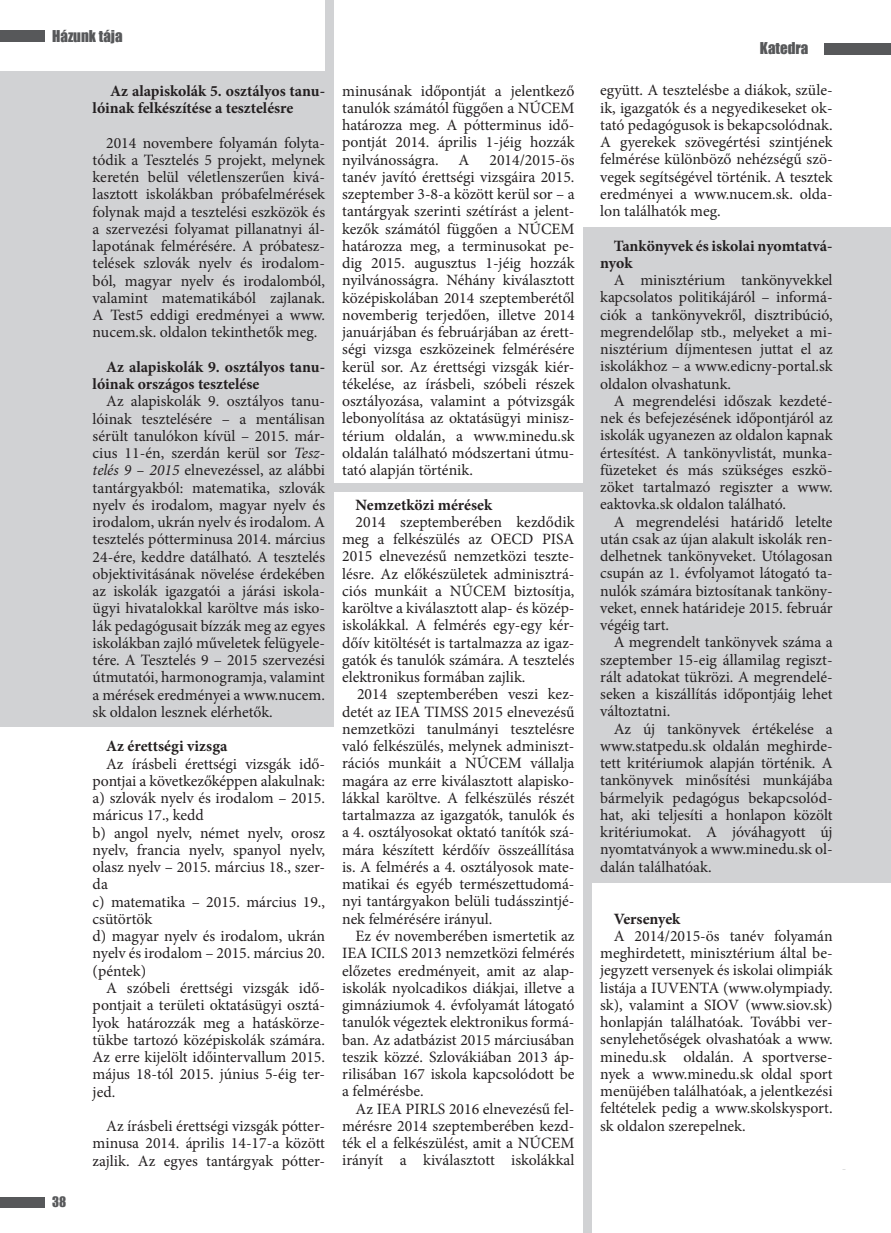
<style>
.page{position:relative;width:891px;height:1233px;background:#fff}
.page>*{position:absolute;margin:0;border:0;box-sizing:border-box;transform-origin:0 0}
.t1{font:15.75px/17.2px "Minion Pro";color:#231f20;text-align:justify}
.t2{font:700 15.75px/17.2px "Minion Pro";color:#231f20}
.t3{font:15px "Impact";color:#57585a}
.t4{font:13.35px "Impact";color:#57585a}
.s1{font-style:italic}
</style>
<div class="page">
<div style="left:583px;top:227px;width:308px;height:655px;background:#d1d2d4"></div>
<div style="left:334px;top:483px;width:249px;height:8px;background:#d1d2d4"></div>
<div style="left:583px;top:879px;width:9px;height:353px;background:#d1d2d4"></div>
<div style="left:325px;top:0;width:9px;height:79px;background:#d1d2d4"></div>
<div style="left:0;top:71px;width:334px;height:656px;background:#d1d2d4"></div>
<div style="left:0;top:30px;width:45px;height:12px;background:#57585a"></div>
<div style="left:0;top:1196px;width:45px;height:11px;background:#57585a"></div>
<div style="left:824px;top:43px;width:67px;height:11px;background:#57585a"></div>
<p class="t3" style="left:52px;top:24px;width:72px">Házunk tája</p>
<p class="t4" style="left:52px;top:1191px;width:16px">38</p>
<p class="t2" style="left:93px;top:82px;width:234px;text-indent:17px">Az alapiskolák 5. osztályos tanu&shy;lóinak felkészítése a tesztelésre</p>
<p class="t1" style="left:93px;top:134px;width:234px;text-indent:13px">2014 novembere folyamán folyta&shy;tódik a Tesztelés 5 projekt, melynek keretén belül véletlenszerűen kivá&shy;lasztott iskolákban próbafelmérések folynak majd a tesztelési eszközök és a szervezési folyamat pillanatnyi ál&shy;lapotának felmérésére. A próbatesz&shy;telések szlovák nyelv és irodalom&shy;ból, magyar nyelv és irodalomból, valamint matematikából zajlanak.<br>A Test5 eddigi eredményei a www. nucem.sk. oldalon tekinthetők meg.</p>
<p class="t2" style="left:93px;top:358px;width:234px;text-indent:13px">Az alapiskolák 9. osztályos tanu&shy;lóinak országos tesztelése</p>
<p class="t1" style="left:93px;top:393px;width:234px;text-indent:13px">Az alapiskolák 9. osztályos tanu&shy;lóinak tesztelésére – a mentálisan sérült tanulókon kívül – 2015. már&shy;cius 11-én, szerdán kerül sor <span class="s1">Tesz&shy;telés 9 – 2015</span> elnevezéssel, az alábbi tantárgyakból: matematika, szlovák nyelv és irodalom, magyar nyelv és irodalom, ukrán nyelv és irodalom. A tesztelés pótterminusa 2014. március 24-ére, keddre datálható. A tesztelés objektivitásának növelése érdekében az iskolák igazgatói a járási iskola&shy;ügyi hivatalokkal karöltve más isko&shy;lák pedagógusait bízzák meg az egyes iskolákban zajló műveletek felügyele&shy;tére. A Tesztelés 9 – 2015 szervezési útmutatói, harmonogramja, valamint a mérések eredményei a www.nucem. sk oldalon lesznek elérhetők.</p>
<p class="t2" style="left:106px;top:737px;width:123px">Az érettségi vizsga</p>
<p class="t1" style="left:93px;top:755px;width:234px;text-align:left;text-indent:13px">Az írásbeli érettségi vizsgák idő&shy;pontjai a következőképpen alakulnak: a) szlovák nyelv és irodalom – 2015. máricus 17., kedd<br>b) angol nyelv, német nyelv, orosz nyelv, francia nyelv, spanyol nyelv, olasz nyelv – 2015. március 18., szer&shy;da<br>c) matematika – 2015. március 19., csütörtök<br>d) magyar nyelv és irodalom, ukrán nyelv és irodalom – 2015. március 20. (péntek)</p>
<p class="t1" style="left:93px;top:979px;width:234px;text-indent:13px">A szóbeli érettségi vizsgák idő&shy;pontjait a területi oktatásügyi osztá&shy;lyok határozzák meg a hatáskörze&shy;tükbe tartozó középiskolák számára.<br>Az erre kijelölt időintervallum 2015. május 18-tól 2015. június 5-éig ter&shy;jed.</p>
<p class="t1" style="left:93px;top:1117px;width:234px;text-indent:13px">Az írásbeli érettségi vizsgák pótter&shy;minusa 2014. április 14-17-a között zajlik. Az egyes tantárgyak pótter-</p>
<p class="t1" style="left:342px;top:82px;width:234px">minusának időpontját a jelentkező tanulók számától függően a NÚCEM határozza meg. A pótterminus idő&shy;pontját 2014. április 1-jéig hozzák nyilvánosságra.</p>
<p class="t1" style="left:342px;top:151px;width:234px;text-indent:147px">2014/2015-ös tanév javító érettségi vizsgáira 2015. szeptember 3-8-a között kerül sor – a tantárgyak szerinti szétírást a jelent&shy;kezők számától függően a NÚCEM határozza meg, a terminusokat pe&shy;dig 2015. augusztus 1-jéig hozzák nyilvánosságra. Néhány kiválasztott középiskolában 2014 szeptemberétől novemberig terjedően, illetve 2014 januárjában és februárjában az érett&shy;ségi vizsga eszközeinek felmérésére kerül sor. Az érettségi vizsgák kiér&shy;tékelése, az írásbeli, szóbeli részek osztályozása, valamint a pótvizsgák lebonyolítása az oktatásügyi minisz&shy;térium oldalán, a www.minedu.sk oldalán található módszertani útmu&shy;tató alapján történik.</p>
<p class="t2" style="left:356px;top:496px;width:138px">Nemzetközi mérések</p>
<p class="t1" style="left:342px;top:513px;width:234px;text-indent:13px">2014 szeptemberében kezdődik meg a felkészülés az OECD PISA 2015 elnevezésű nemzetközi teszte&shy;lésre. Az előkészületek adminisztrá&shy;ciós munkáit a NÚCEM biztosítja, karöltve a kiválasztott alap- és közép&shy;iskolákkal. A felmérés egy-egy kér&shy;dőív kitöltését is tartalmazza az igaz&shy;gatók és tanulók számára. A tesztelés elektronikus formában zajlik.</p>
<p class="t1" style="left:342px;top:685px;width:234px;text-indent:15px">2014 szeptemberében veszi kez&shy;detét az IEA TIMSS 2015 elnevezésű nemzetközi tanulmányi tesztelésre való felkészülés, melynek adminiszt&shy;rációs munkáit a NÚCEM vállalja magára az erre kiválasztott alapisko&shy;lákkal karöltve. A felkészülés részét tartalmazza az igazgatók, tanulók és a 4. osztályosokat oktató tanítók szá&shy;mára készített kérdőív összeállítása is. A felmérés a 4. osztályosok mate&shy;matikai és egyéb természettudomá&shy;nyi tantárgyakon belüli tudásszintjé&shy;nek felmérésére irányul.</p>
<p class="t1" style="left:342px;top:927px;width:234px;text-indent:13px">Ez év novemberében ismertetik az IEA ICILS 2013 nemzetközi felmérés előzetes eredményeit, amit az alap&shy;iskolák nyolcadikos diákjai, illetve a gimnáziumok 4. évfolyamát látogató tanulók végeztek elektronikus formá&shy;ban. Az adatbázist 2015 márciusában teszik közzé. Szlovákiában 2013 áp&shy;rilisában 167 iskola kapcsolódott be a felmérésbe.</p>
<p class="t1" style="left:342px;top:1099px;width:234px;text-indent:13px">Az IEA PIRLS 2016 elnevezésű fel&shy;mérésre 2014 szeptemberében kezd&shy;ték el a felkészülést, amit a NÚCEM irányít a kiválasztott iskolákkal</p>
<p class="t1" style="left:459px;top:151px;width:12px">A</p>
<p class="t3" style="left:760px;top:37px;width:50px">Katedra</p>
<p class="t1" style="left:600px;top:82px;width:234px">együtt. A tesztelésbe a diákok, szüle&shy;ik, igazgatók és a negyedikeseket ok&shy;tató pedagógusok is bekapcsolódnak.<br>A gyerekek szövegértési szintjének felmérése különböző nehézségű szö&shy;vegek segítségével történik. A tesztek eredményei a www.nucem.sk. olda&shy;lon találhatók meg.</p>
<p class="t2" style="left:600px;top:237px;width:234px;text-indent:13px">Tankönyvek és iskolai nyomtatvá&shy;nyok</p>
<p class="t1" style="left:600px;top:271px;width:234px;text-indent:13px">A minisztérium tankönyvekkel kapcsolatos politikájáról – informá&shy;ciók a tankönyvekről, disztribúció, megrendelőlap stb., melyeket a mi&shy;nisztérium díjmentesen juttat el az iskolákhoz – a www.edicny-portal.sk oldalon olvashatunk.</p>
<p class="t1" style="left:600px;top:392px;width:234px;text-indent:13px">A megrendelési időszak kezdeté&shy;nek és befejezésének időpontjáról az iskolák ugyanezen az oldalon kapnak értesítést. A tankönyvlistát, munka&shy;füzeteket és más szükséges eszkö&shy;zöket tartalmazó regiszter a www. eaktovka.sk oldalon található.</p>
<p class="t1" style="left:600px;top:513px;width:234px;text-indent:13px">A megrendelési határidő letelte után csak az újan alakult iskolák ren&shy;delhetnek tankönyveket. Utólagosan csupán az 1. évfolyamot látogató ta&shy;nulók számára biztosítanak tanköny&shy;veket, ennek határideje 2015. február végéig tart.</p>
<p class="t1" style="left:600px;top:634px;width:234px;text-indent:13px">A megrendelt tankönyvek száma a szeptember 15-eig államilag regiszt&shy;rált adatokat tükrözi. A megrendelé&shy;seken a kiszállítás időpontjáig lehet változtatni.</p>
<p class="t1" style="left:600px;top:720px;width:234px;text-indent:13px">Az új tankönyvek értékelése a www.statpedu.sk oldalán meghirde&shy;tett kritériumok alapján történik. A tankönyvek minősítési munkájába bármelyik pedagógus bekapcsolód&shy;hat, aki teljesíti a honlapon közölt kritériumokat. A jóváhagyott új nyomtatványok a www.minedu.sk ol&shy;dalán találhatóak.</p>
<p class="t2" style="left:614px;top:909px;width:68px">Versenyek</p>
<p class="t1" style="left:600px;top:927px;width:234px;text-indent:13px">A 2014/2015-ös tanév folyamán meghirdetett, minisztérium által be&shy;jegyzett versenyek és iskolai olimpiák listája a IUVENTA (www.olympiady. sk), valamint a SIOV (www.siov.sk) honlapján találhatóak. További ver&shy;senylehetőségek olvashatóak a www. minedu.sk oldalán. A sportverse&shy;nyek a www.minedu.sk oldal sport menüjében találhatóak, a jelentkezési feltételek pedig a www.skolskysport. sk oldalon szerepelnek.</p>
</div>
